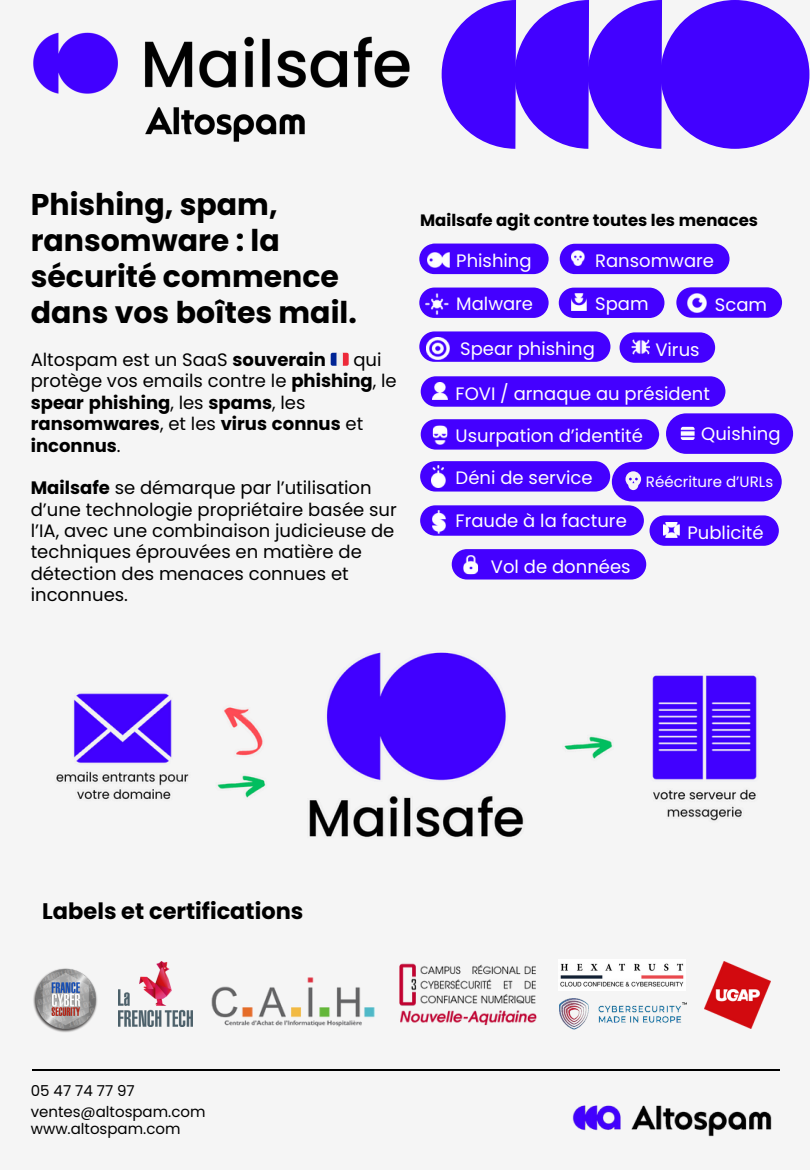
<style>
.page{position:relative;width:810px;height:1170px;background:#f5f5f5}
.page>*{position:absolute;margin:0;border:0;box-sizing:border-box;transform-origin:0 0}
.t1{font:700 30px/36px "Poppins";color:#000}
.t2{font:700 22.5px "Poppins";color:#000}
.t3{font:18px/21.3px "Poppins";color:#000}
.t4{font:18px "Poppins";color:#fff}
.t5{font:700 18px/21.3px "Poppins";color:#000}
.t6{font:700 16.5px "Poppins";color:#000}
.t7{font:15px/16.8px "Poppins";color:#000}
.t8{font:15px "Poppins";color:#fff}
.s1{font-weight:700}
.s2{font-weight:400}
</style>
<div class="page">
<svg style="left:32px;top:1069px;width:747px;height:1px"></svg>
<div style="left:660px;top:0;width:149px;height:149px;background:#4201ff;border-radius:50%"></div>
<svg style="left:441px;top:0;width:221px;height:149px"></svg>
<div style="left:420px;top:461px;width:190px;height:31px;background:#40f;border-radius:15px"></div>
<img style="left:431px;top:465px;width:15px;height:23px">
<div style="left:421px;top:419px;width:238px;height:31px;background:#40f;border-radius:15px"></div>
<img style="left:433px;top:426px;width:14px;height:19px;border-radius:2px">
<div style="left:421px;top:376px;width:304px;height:31px;background:#40f;border-radius:15px"></div>
<img style="left:432px;top:382px;width:15px;height:17px">
<div style="left:420px;top:505px;width:224px;height:31px;background:#40f;border-radius:15px"></div>
<img style="left:433px;top:510px;width:12px;height:24px">
<div style="left:666px;top:413px;width:127px;height:41px;background:#40f;border-radius:20px"></div>
<img style="left:572px;top:1105px;width:200px;height:32px">
<div style="left:620px;top:332px;width:95px;height:31px;background:#40f;border-radius:15px"></div>
<img style="left:631px;top:339px;width:19px;height:15px;border-radius:2px">
<img style="left:681px;top:427px;width:14px;height:13px;border-radius:2px">
<div style="left:650px;top:515px;width:129px;height:31px;background:#40f;border-radius:15px"></div>
<img style="left:663px;top:522px;width:16px;height:16px">
<div style="left:452px;top:549px;width:194px;height:31px;background:#40f;border-radius:15px"></div>
<img style="left:463px;top:555px;width:15px;height:19px;border-radius:2px">
<div style="left:419px;top:331px;width:191px;height:31px;background:#40f;border-radius:15px"></div>
<img style="left:427px;top:337px;width:22px;height:23px">
<div style="left:419px;top:244px;width:130px;height:30px;background:#40f;border-radius:15px"></div>
<div style="left:560px;top:244px;width:170px;height:30px;background:#40f;border-radius:15px"></div>
<div style="left:419px;top:288px;width:130px;height:30px;background:#40f;border-radius:15px"></div>
<div style="left:559px;top:288px;width:105px;height:30px;background:#40f;border-radius:15px"></div>
<div style="left:676px;top:287px;width:106px;height:31px;background:#40f;border-radius:15px"></div>
<img style="left:428px;top:252px;width:21px;height:15px">
<img style="left:572px;top:251px;width:12px;height:15px">
<img style="left:426px;top:293px;width:22px;height:21px">
<img style="left:571px;top:294px;width:16px;height:17px">
<img style="left:687px;top:293px;width:20px;height:19px">
<img style="left:56px;top:675px;width:701px;height:146px">
<img style="left:296px;top:652px;width:240px;height:186px">
<div style="left:612px;top:462px;width:170px;height:39px;background:#40f;border-radius:20px"></div>
<div style="left:626px;top:471px;width:15px;height:16px;background:#f5f5f5;border-radius:50%"></div>
<svg style="left:628px;top:478px;width:10px;height:12px"></svg>
<img style="left:33px;top:32px;width:377px;height:110px">
<img style="left:118px;top:962px;width:75px;height:65px">
<img style="left:560px;top:963px;width:124px;height:24px">
<img style="left:560px;top:999px;width:127px;height:30px">
<img style="left:399px;top:963px;width:138px;height:63px">
<img style="left:211px;top:977px;width:164px;height:50px">
<img style="left:704px;top:962px;width:66px;height:66px">
<img style="left:33px;top:968px;width:65px;height:65px">
<p class="t1" style="left:31px;top:187px;width:328px">Phishing, spam, ransomware : la sécurité commence dans vos boîtes mail.</p>
<p class="t3" style="left:31px;top:349px;width:297px">Altospam est un SaaS <span class="s1">souverain</span></p>
<p class="t5" style="left:31px;top:349px;width:368px;text-indent:323px"><span class="s2">qui protège vos emails contre le</span> phishing<span class="s2">, le </span>spear phishing<span class="s2">, les</span> spams<span class="s2">, les </span>ransomwares<span class="s2">, et les</span> virus connus <span class="s2">et </span>inconnus<span class="s2">.</span></p>
<p class="t3" style="left:31px;top:477px;width:368px"><span class="s1">Mailsafe</span> se démarque par l’utilisation d’une technologie propriétaire basée sur l’IA, avec une combinaison judicieuse de techniques éprouvées en matière de détection des menaces connues et inconnues.</p>
<h4 class="t6" style="left:420px;top:208px;width:339px">Mailsafe agit contre toutes les menaces</h4>
<p class="t4" style="left:456px;top:248px;width:77px">Phishing</p>
<p class="t4" style="left:456px;top:291px;width:78px">Malware</p>
<h4 class="t4" style="left:595px;top:248px;width:120px">Ransomware</h4>
<h4 class="t4" style="left:595px;top:291px;width:55px">Spam</h4>
<p class="t4" style="left:715px;top:292px;width:54px">Scam</p>
<p class="t4" style="left:460px;top:336px;width:136px">Spear phishing</p>
<p class="t4" style="left:655px;top:337px;width:46px">Virus</p>
<h4 class="t4" style="left:456px;top:381px;width:256px">FOVI / arnaque au président</h4>
<h4 class="t4" style="left:456px;top:423px;width:189px">Usurpation d’identité</h4>
<h4 class="t4" style="left:456px;top:465px;width:139px">Déni de service</h4>
<h4 class="t4" style="left:456px;top:508px;width:173px">Fraude à la facture</h4>
<p class="t4" style="left:701px;top:421px;width:81px">Quishing</p>
<p class="t8" style="left:646px;top:471px;width:129px">Réécriture d’URLs</p>
<p class="t4" style="left:687px;top:520px;width:78px">Publicité</p>
<p class="t4" style="left:491px;top:554px;width:141px">Vol de données</p>
<p class="t2" style="left:42px;top:895px;width:263px">Labels et certifications</p>
<h4 class="t7" style="left:31px;top:1083px;width:106px">05 47 74 77 97</h4>
<p class="t7" style="left:31px;top:1104px;width:176px">ventes@altospam.com www.altospam.com</p>
</div>
